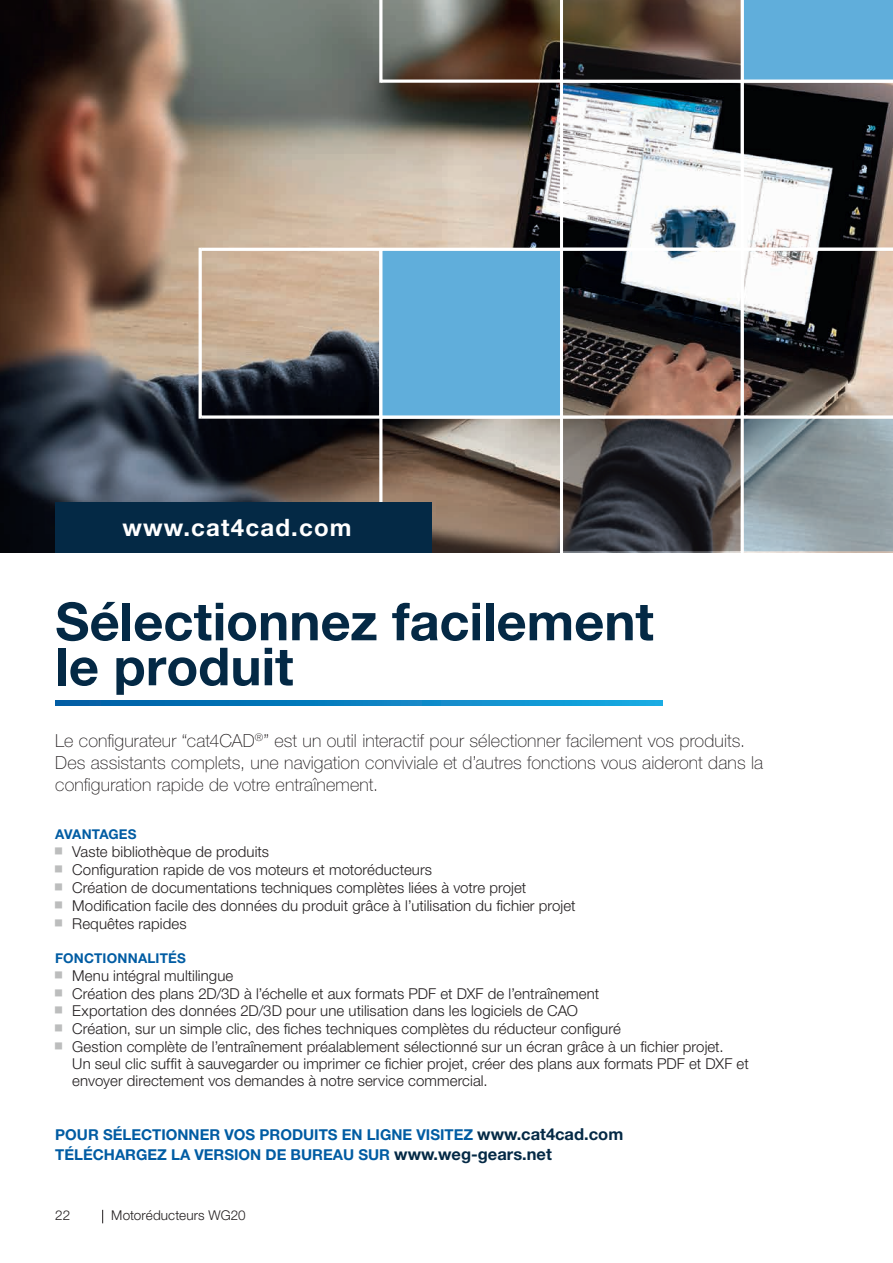
<style>
.page{position:relative;width:893px;height:1263px;background:#fff}
.page>*{position:absolute;margin:0;border:0;box-sizing:border-box;transform-origin:0 0}
.t1{font:700 52.5px/45px "Helvetica Neue LT Pro";color:#042945}
.t2{font:700 24px "Helvetica Neue LT Pro";letter-spacing:.05em;color:#fff}
.t3{font:100 18px/21.6px "Helvetica Neue LT Pro";letter-spacing:.005em;color:#231f20}
.t4{font:300 15px/17.5px "Helvetica Neue LT Pro";letter-spacing:.005em;color:#231f20}
.t5{font:700 15px/19.8px "Helvetica Neue LT Pro";color:#015ca3}
.t6{font:700 13.5px "Helvetica Neue LT Pro";letter-spacing:.01em;color:#015ca3}
.t7{font:300 13.5px "Helvetica Neue LT Pro";letter-spacing:.01em;color:#231f20}
.s1{font-size:16.5px;color:#042945}
</style>
<div class="page">
<svg style="left:102px;top:1210px;width:1px;height:13px"></svg>
<img style="left:0;top:0;width:381px;height:553px">
<img style="left:381px;top:0;width:512px;height:553px">
<div style="left:381px;top:249px;width:180px;height:168px;background:#60aedb"></div>
<div style="left:381px;top:417px;width:180px;height:168px;border:2px solid #fff"></div>
<hr style="left:560px;top:0;width:3px;height:562px;background:#fff">
<hr style="left:201px;top:248px;width:692px;height:3px;background:#fff">
<hr style="left:201px;top:416px;width:692px;height:3px;background:#fff">
<hr style="left:379px;top:248px;width:3px;height:314px;background:#fff">
<hr style="left:199px;top:248px;width:3px;height:171px;background:#fff">
<hr style="left:379px;top:0;width:3px;height:83px;background:#fff">
<hr style="left:381px;top:80px;width:512px;height:3px;background:#fff">
<hr style="left:741px;top:0;width:3px;height:562px;background:#fff">
<div style="left:55px;top:502px;width:377px;height:51px;background:#042945"></div>
<svg style="left:55px;top:701px;width:607px;height:5px;background:#0a82c1"></svg>
<h2 class="t2" style="left:122px;top:512px;width:231px">www.cat4cad.com</h2>
<h1 class="t1" style="left:55px;top:597px;width:600px">Sélectionnez facilement le produit</h1>
<p class="t3" style="left:55px;top:730px;width:709px">Le configurateur “cat4CAD<sup>®</sup>” est un outil interactif pour sélectionner facilement vos produits.<br>Des assistants complets, une navigation conviviale et d’autres fonctions vous aideront dans la configuration rapide de votre entraînement.</p>
<p class="t6" style="left:55px;top:825px;width:83px">AVANTAGES</p>
<p class="t4" style="left:72px;top:842px;width:505px;line-height:18px">Vaste bibliothèque de produits<br>Configuration rapide de vos moteurs et motoréducteurs<br>Création de documentations techniques complètes liées à votre projet Modification facile des données du produit grâce à l’utilisation du fichier projet Requêtes rapides</p>
<p class="t6" style="left:55px;top:949px;width:132px">FONCTIONNALITÉS</p>
<p class="t4" style="left:72px;top:966px;width:678px">Menu intégral multilingue<br>Création des plans 2D/3D à l’échelle et aux formats PDF et DXF de l’entraînement<br>Exportation des données 2D/3D pour une utilisation dans les logiciels de CAO<br>Création, sur un simple clic, des fiches techniques complètes du réducteur configuré<br>Gestion complète de l’entraînement préalablement sélectionné sur un écran grâce à un fichier projet.<br>Un seul clic suffit à sauvegarder ou imprimer ce fichier projet, créer des plans aux formats PDF et DXF et envoyer directement vos demandes à notre service commercial.</p>
<p class="t5" style="left:55px;top:1124px;width:569px">POUR SÉLECTIONNER VOS PRODUITS EN LIGNE VISITEZ <span class="s1">www.cat4cad.com<br></span>TÉLÉCHARGEZ LA VERSION DE BUREAU SUR <span class="s1">www.weg-gears.net</span></p>
<p class="t7" style="left:55px;top:1207px;width:16px">22</p>
<p class="t7" style="left:111px;top:1207px;width:136px">Motoréducteurs WG20</p>
</div>
